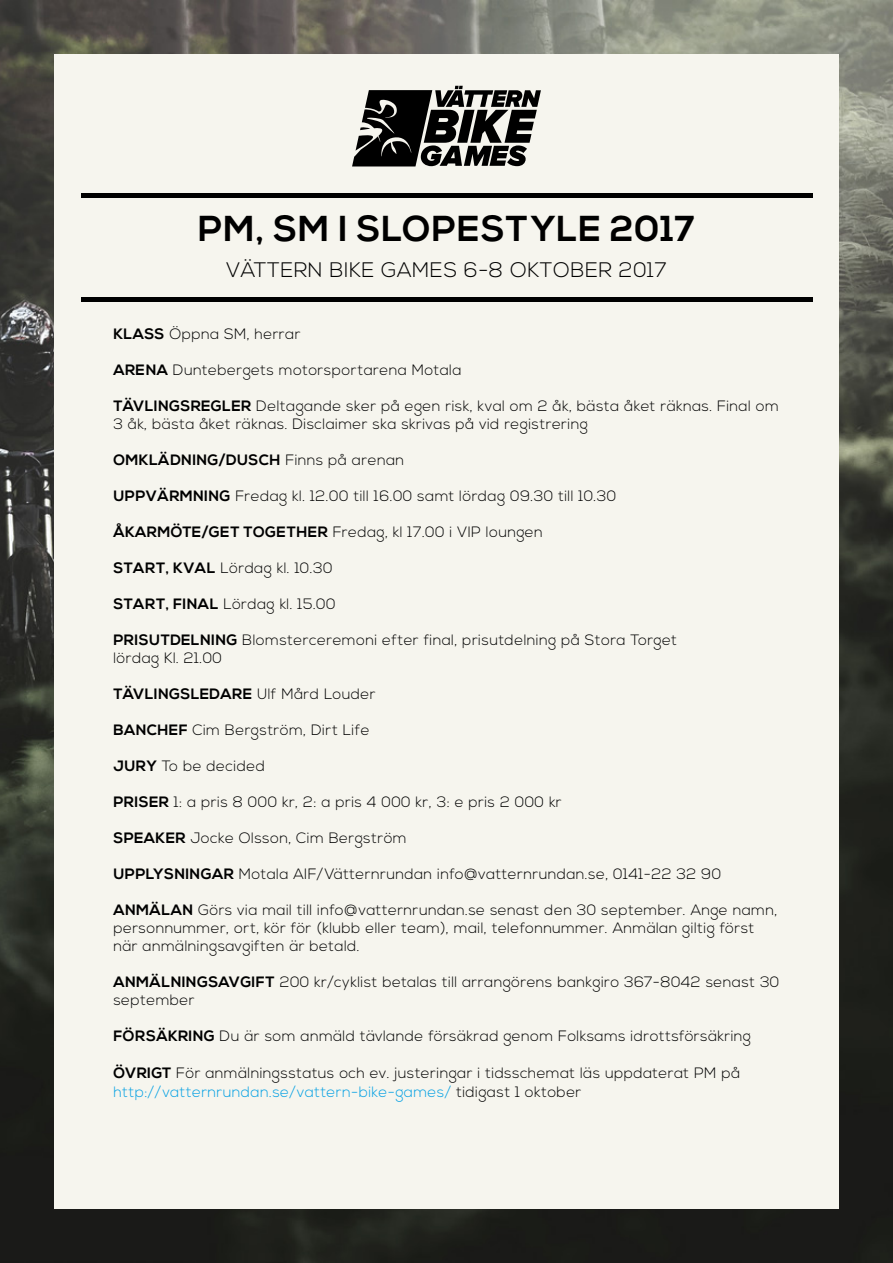
<style>
.page{position:relative;width:893px;height:1263px;background:#fff}
.page>*{position:absolute;margin:0;border:0;box-sizing:border-box;transform-origin:0 0}
.t1{font:700 36px "Nexa";letter-spacing:.025em;color:#000}
.t2{font:300 21px "Nexa";letter-spacing:.025em;color:#000}
.t3{font:300 15px/18px "Nexa";letter-spacing:.025em;color:#000}
.t4{font:700 15px "Nexa";letter-spacing:.025em;color:#000}
.s1{font-weight:700}
.s2{font-weight:300}
.s3{color:#009fe3}
</style>
<div class="page">
<img style="left:0;top:0;width:893px;height:1263px">
<div style="left:54px;top:54px;width:785px;height:1155px;background:#f6f5ee"></div>
<hr style="left:81px;top:297px;width:732px;height:4px;background:#000">
<div style="left:81px;top:193px;width:732px;height:5px;background:#000"></div>
<svg style="left:352px;top:86px;width:189px;height:80px"></svg>
<h1 class="t1" style="left:198px;top:208px;width:498px">PM, SM I SLOPESTYLE 2017</h1>
<h2 class="t2" style="left:226px;top:258px;width:442px">VÄTTERN BIKE GAMES 6-8 OKTOBER 2017</h2>
<p class="t3" style="left:113px;top:326px;width:189px"><span class="s1">KLASS</span> Öppna SM, herrar</p>
<p class="t3" style="left:113px;top:362px;width:350px"><span class="s1">ARENA</span> Duntebergets motorsportarena Motala</p>
<p class="t3" style="left:113px;top:398px;width:667px"><span class="s1">TÄVLINGSREGLER</span> Deltagande sker på egen risk, kval om 2 åk, bästa åket räknas. Final om<br>3 åk, bästa åket räknas. Disclaimer ska skrivas på vid registrering</p>
<p class="t4" style="left:113px;top:452px;width:292px">OMKLÄDNING/DUSCH <span class="s2">Finns på arenan</span></p>
<p class="t3" style="left:113px;top:488px;width:504px"><span class="s1">UPPVÄRMNING</span> Fredag kl. 12.00 till 16.00 samt lördag 09.30 till 10.30</p>
<p class="t3" style="left:113px;top:524px;width:431px"><span class="s1">ÅKARMÖTE/GET TOGETHER</span> Fredag, kl 17.00 i VIP loungen</p>
<p class="t3" style="left:113px;top:560px;width:221px"><span class="s1">START, KVAL</span> Lördag kl. 10.30</p>
<p class="t3" style="left:113px;top:596px;width:224px"><span class="s1">START, FINAL</span> Lördag kl. 15.00</p>
<p class="t3" style="left:113px;top:632px;width:565px"><span class="s1">PRISUTDELNING</span> Blomsterceremoni efter final, prisutdelning på Stora Torget lördag Kl. 21.00</p>
<p class="t4" style="left:113px;top:686px;width:264px">TÄVLINGSLEDARE <span class="s2">Ulf Mård Louder</span></p>
<p class="t3" style="left:113px;top:722px;width:258px"><span class="s1">BANCHEF</span> Cim Bergström, Dirt Life</p>
<p class="t3" style="left:113px;top:758px;width:153px"><span class="s1">JURY</span> To be decided</p>
<p class="t3" style="left:113px;top:794px;width:450px"><span class="s1">PRISER</span> 1: a pris 8 000 kr, 2: a pris 4 000 kr, 3: e pris 2 000 kr</p>
<p class="t3" style="left:113px;top:830px;width:295px"><span class="s1">SPEAKER</span> Jocke Olsson, Cim Bergström</p>
<p class="t3" style="left:113px;top:866px;width:609px"><span class="s1">UPPLYSNINGAR</span> Motala AIF/Vätternrundan info@vatternrundan.se, 0141-22 32 90</p>
<p class="t3" style="left:113px;top:902px;width:665px"><span class="s1">ANMÄLAN</span> Görs via mail till info@vatternrundan.se senast den 30 september. Ange namn, personnummer, ort, kör för (klubb eller team), mail, telefonnummer. Anmälan giltig först när anmälningsavgiften är betald.</p>
<p class="t3" style="left:113px;top:974px;width:668px"><span class="s1">ANMÄLNINGSAVGIFT</span> 200 kr/cyklist betalas till arrangörens bankgiro 367-8042 senast 30 september</p>
<p class="t3" style="left:113px;top:1028px;width:639px"><span class="s1">FÖRSÄKRING</span> Du är som anmäld tävlande försäkrad genom Folksams idrottsförsäkring</p>
<p class="t3" style="left:113px;top:1063px;width:628px;line-height:19.8px"><span class="s1">ÖVRIGT</span> För anmälningsstatus och ev. justeringar i tidsschemat läs uppdaterat PM på <span class="s3">http://vatternrundan.se/vattern-bike-games/</span> tidigast 1 oktober</p>
</div>
